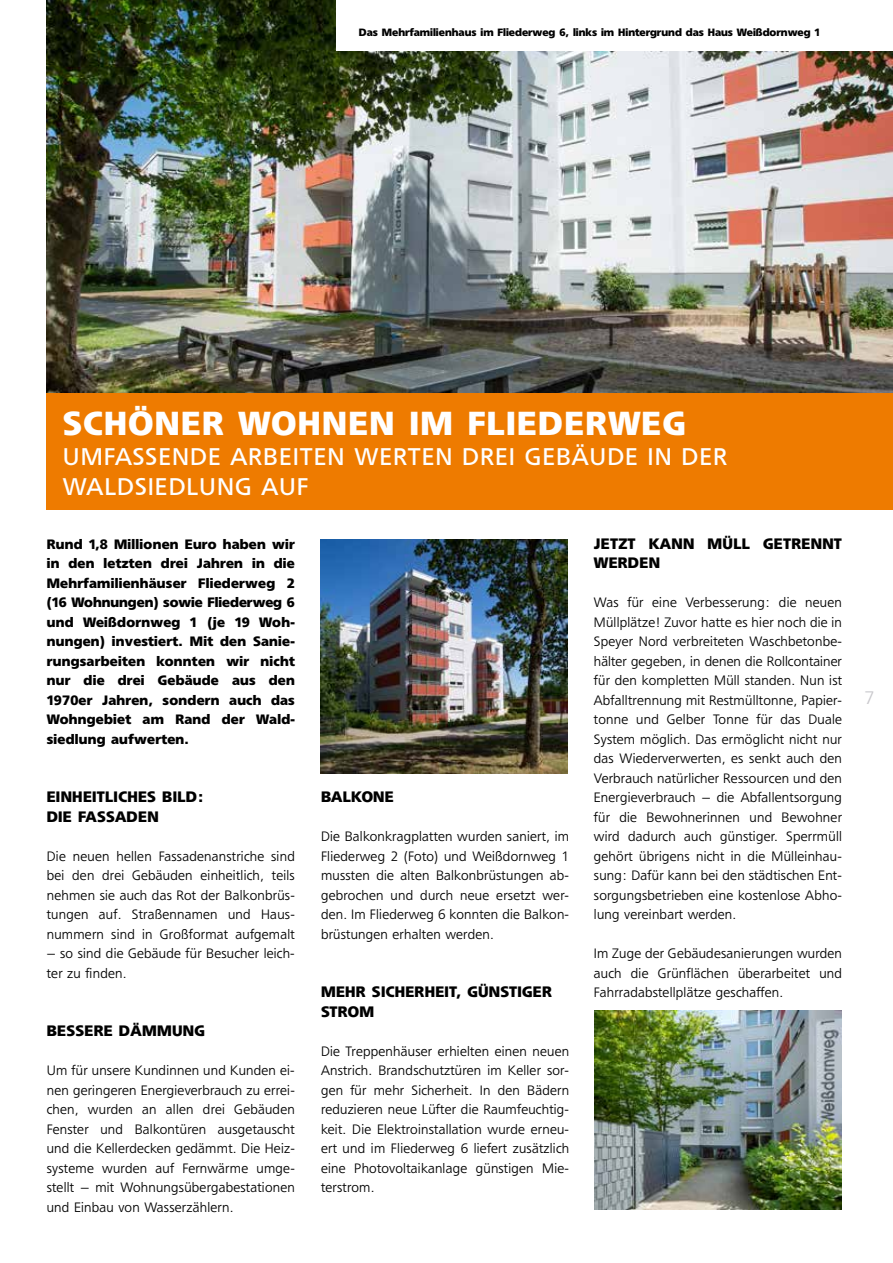
<style>
.page{position:relative;width:893px;height:1263px;background:#fff}
.page>*{position:absolute;margin:0;border:0;box-sizing:border-box;transform-origin:0 0}
.t1{font:700 33px "Freeborn SB";letter-spacing:.045em;color:#fff}
.t2{font:23.85px/30px "Freeborn SB";letter-spacing:.045em;color:#fff}
.t3{font:300 18px "Freeborn SB";color:#c9c8cc}
.t4{font:700 15px/19.5px "Freeborn SB";letter-spacing:.02em;color:#000}
.t5{font:300 13.5px/19.5px "Freeborn SB";letter-spacing:.02em;color:#000;text-align:justify}
.t6{font:700 13.5px/19.5px "Freeborn SB";letter-spacing:.02em;color:#000;text-align:justify}
.t7{font:700 10.5px "Freeborn SB";color:#000}
</style>
<div class="page">
<img style="left:47px;top:0;width:846px;height:394px">
<div style="left:336px;top:0;width:557px;height:50px;background:#fff"></div>
<div style="left:47px;top:394px;width:846px;height:116px;background:#ee7b00"></div>
<img style="left:320px;top:539px;width:247px;height:234px">
<img style="left:595px;top:1010px;width:247px;height:199px">
<p class="t7" style="left:359px;top:26px;width:463px">Das Mehrfamilienhaus im Fliederweg 6, links im Hintergrund das Haus Weißdornweg 1</p>
<h1 class="t1" style="left:63px;top:404px;width:624px">SCHÖNER WOHNEN IM FLIEDERWEG</h1>
<h2 class="t2" style="left:63px;top:442px;width:666px">UMFASSENDE ARBEITEN WERTEN DREI GEBÄUDE IN DER<br>WALDSIEDLUNG AUF</h2>
<p class="t6" style="left:47px;top:534px;width:250px">Rund 1,8 Millionen Euro haben wir in den letzten drei Jahren in die Mehrfamilienhäuser Fliederweg 2 (16 Wohnungen) sowie Fliederweg 6 und Weißdornweg 1 (je 19 Woh&shy;nungen) investiert. Mit den Sanie&shy;rungsarbeiten konnten wir nicht nur die drei Gebäude aus den 1970er Jahren, sondern auch das Wohngebiet am Rand der Wald&shy;siedlung aufwerten.</p>
<p class="t4" style="left:47px;top:787px;width:159px">EINHEITLICHES BILD:<br>DIE FASSADEN</p>
<p class="t5" style="left:47px;top:846px;width:250px">Die neuen hellen Fassadenanstriche sind bei den drei Gebäuden einheitlich, teils nehmen sie auch das Rot der Balkonbrüs&shy;tungen auf. Straßennamen und Haus&shy;nummern sind in Großformat aufgemalt</p>
<p class="t5" style="left:47px;top:944px;width:250px">– so sind die Gebäude für Besucher leich&shy;ter zu finden.</p>
<p class="t4" style="left:47px;top:1021px;width:160px">BESSERE DÄMMUNG</p>
<p class="t5" style="left:47px;top:1061px;width:250px">Um für unsere Kundinnen und Kunden ei&shy;nen geringeren Energieverbrauch zu errei&shy;chen, wurden an allen drei Gebäuden Fenster und Balkontüren ausgetauscht und die Kellerdecken gedämmt. Die Heiz&shy;systeme wurden auf Fernwärme umge&shy;stellt – mit Wohnungsübergabestationen und Einbau von Wasserzählern.</p>
<p class="t4" style="left:321px;top:787px;width:74px">BALKONE</p>
<p class="t5" style="left:321px;top:827px;width:250px">Die Balkonkragplatten wurden saniert, im Fliederweg 2 (Foto) und Weißdornweg 1 mussten die alten Balkonbrüstungen ab&shy;gebrochen und durch neue ersetzt wer&shy;den. Im Fliederweg 6 konnten die Balkon&shy;brüstungen erhalten werden.</p>
<p class="t4" style="left:321px;top:982px;width:232px">MEHR SICHERHEIT, GÜNSTIGER<br>STROM</p>
<p class="t5" style="left:321px;top:1041px;width:250px">Die Treppenhäuser erhielten einen neuen Anstrich. Brandschutztüren im Keller sor&shy;gen für mehr Sicherheit. In den Bädern reduzieren neue Lüfter die Raumfeuchtig&shy;keit. Die Elektroinstallation wurde erneu&shy;ert und im Fliederweg 6 liefert zusätzlich eine Photovoltaikanlage günstigen Mie&shy;terstrom.</p>
<p class="t4" style="left:594px;top:534px;width:250px">JETZT KANN MÜLL GETRENNT<br>WERDEN</p>
<p class="t5" style="left:594px;top:593px;width:250px">Was für eine Verbesserung: die neuen Müllplätze! Zuvor hatte es hier noch die in Speyer Nord verbreiteten Waschbetonbe&shy;hälter gegeben, in denen die Rollcontainer für den kompletten Müll standen. Nun ist Abfalltrennung mit Restmülltonne, Papier&shy;tonne und Gelber Tonne für das Duale System möglich. Das ermöglicht nicht nur das Wiederverwerten, es senkt auch den Verbrauch natürlicher Ressourcen und den Energieverbrauch – die Abfallentsorgung für die Bewohnerinnen und Bewohner wird dadurch auch günstiger. Sperrmüll gehört übrigens nicht in die Mülleinhau&shy;sung: Dafür kann bei den städtischen Ent&shy;sorgungsbetrieben eine kostenlose Abho&shy;lung vereinbart werden.</p>
<p class="t5" style="left:594px;top:944px;width:250px">Im Zuge der Gebäudesanierungen wurden auch die Grünflächen überarbeitet und Fahrradabstellplätze geschaffen.</p>
<h3 class="t3" style="left:864px;top:687px;width:11px">7</h3>
</div>
